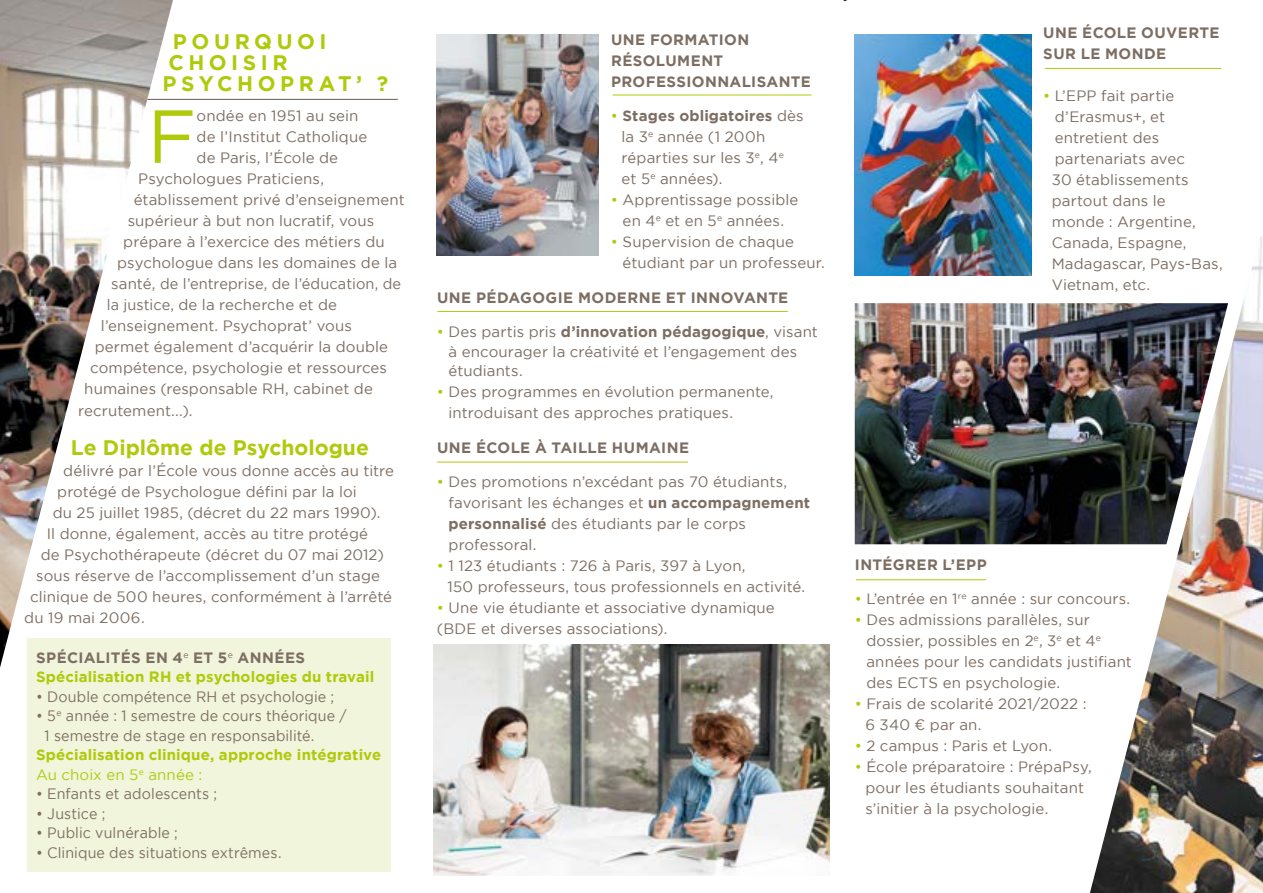
<style>
.page{position:relative;width:1263px;height:893px;background:#fff}
.page>*{position:absolute;margin:0;border:0;box-sizing:border-box;transform-origin:0 0}
.t1{font:75px "Gotham";color:#afca0b}
.t2{font:700 21px/21px "Gotham";letter-spacing:.215em;color:#afca0b}
.t3{font:700 21px "Gotham";color:#afca0b}
.t4{font:15px/21px "Gotham";letter-spacing:.01em;color:#7d6e63}
.t5{font:15px/19.5px "Gotham";letter-spacing:.01em;color:#7d6e63;scale:.95 1}
.t6{font:700 15px/21px "Gotham";letter-spacing:.025em;color:#7d6e63}
.t7{font:700 15px/19.5px "Gotham";letter-spacing:.01em;color:#afca0b}
.s1{color:#7d6e63}
.s2{font-weight:400;color:#afca14}
.s3{color:#afca0b}
.s4{font-weight:700}
.s5{color:#7d6f65}
</style>
<div class="page">
<hr style="left:146px;top:99px;width:252px;height:1px;background:#7d6e63">
<img style="left:0;top:0;width:173px;height:668px">
<img style="left:437px;top:34px;width:161px;height:221px">
<img style="left:855px;top:34px;width:176px;height:241px">
<img style="left:855px;top:303px;width:235px;height:241px">
<img style="left:1090px;top:236px;width:173px;height:657px">
<img style="left:434px;top:644px;width:395px;height:232px">
<hr style="left:612px;top:95px;width:200px;height:1px;background:#afca0b">
<hr style="left:1045px;top:68px;width:176px;height:1px;background:#afca0b">
<hr style="left:437px;top:311px;width:351px;height:1px;background:#afca0b">
<hr style="left:437px;top:462px;width:251px;height:1px;background:#afca0b">
<div style="left:28px;top:638px;width:363px;height:234px;background:#f1f5db"></div>
<hr style="left:856px;top:579px;width:130px;height:1px;background:#afca0b">
<h2 class="t2" style="left:162px;top:31px;width:227px;text-indent:10px">POURQUOI<br>CHOISIR<br>PSYCHOPRAT’ ?</h2>
<h1 class="t1" style="left:147px;top:95px;width:51px">F</h1>
<p class="t4" style="left:197px;top:105px;width:163px">ondée en 1951 au sein</p>
<p class="t4" style="left:197px;top:126px;width:172px">de l’Institut Catholique</p>
<p class="t4" style="left:197px;top:147px;width:143px">de Paris, l’École de</p>
<p class="t4" style="left:138px;top:168px;width:187px">Psychologues Praticiens,</p>
<p class="t4" style="left:134px;top:189px;width:272px">établissement privé d’enseignement</p>
<p class="t4" style="left:128px;top:210px;width:248px">supérieur à but non lucratif, vous</p>
<p class="t4" style="left:123px;top:231px;width:263px">prépare à l’exercice des métiers du</p>
<p class="t4" style="left:117px;top:252px;width:281px">psychologue dans les domaines de la</p>
<p class="t4" style="left:111px;top:273px;width:291px">santé, de l’entreprise, de l’éducation, de</p>
<p class="t4" style="left:107px;top:294px;width:232px">la justice, de la recherche et de</p>
<p class="t4" style="left:101px;top:315px;width:253px">l’enseignement. Psychoprat’ vous</p>
<p class="t4" style="left:95px;top:336px;width:295px">permet également d’acquérir la double</p>
<p class="t4" style="left:90px;top:357px;width:298px">compétence, psychologie et ressources</p>
<p class="t4" style="left:84px;top:378px;width:290px">humaines (responsable RH, cabinet de</p>
<p class="t4" style="left:78px;top:400px;width:116px">recrutement...).</p>
<h2 class="t3" style="left:71px;top:436px;width:300px">Le Diplôme de Psychologue</h2>
<p class="t4" style="left:63px;top:460px;width:332px">délivré par l’École vous donne accès au titre</p>
<p class="t4" style="left:57px;top:481px;width:301px">protégé de Psychologue défini par la loi</p>
<p class="t4" style="left:53px;top:502px;width:329px">du 25 juillet 1985, (décret du 22 mars 1990).</p>
<p class="t4" style="left:47px;top:523px;width:323px">Il donne, également, accès au titre protégé</p>
<p class="t4" style="left:41px;top:544px;width:345px">de Psychothérapeute (décret du 07 mai 2012)</p>
<p class="t4" style="left:36px;top:565px;width:345px">sous réserve de l’accomplissement d’un stage</p>
<p class="t4" style="left:30px;top:586px;width:363px">clinique de 500 heures, conformément à l’arrêté</p>
<p class="t4" style="left:24px;top:607px;width:122px">du 19 mai 2006.</p>
<p class="t7" style="left:36px;top:647px;width:340px"><span class="s1">SPÉCIALITÉS EN 4</span><sup>e</sup> <span class="s1">ET 5</span><sup>e</sup> <span class="s1">ANNÉES<br></span>Spécialisation RH et psychologies du travail</p>
<p class="t5" style="left:36px;top:686px;width:315px">• Double compétence RH et psychologie ;</p>
<p class="t5" style="left:45px;top:706px;width:320px;text-indent:-8px">• 5<sup>e</sup> année : 1 semestre de cours théorique /<br>1 semestre de stage en responsabilité.</p>
<p class="t7" style="left:36px;top:745px;width:347px">Spécialisation clinique, approche intégrative<br><span class="s2">Au choix en 5</span><sup>e</sup> <span class="s2">année :</span></p>
<p class="t5" style="left:36px;top:784px;width:192px">• Enfants et adolescents ;</p>
<p class="t5" style="left:36px;top:803px;width:74px">• Justice ;</p>
<p class="t5" style="left:36px;top:823px;width:151px">• Public vulnérable ;</p>
<p class="t5" style="left:36px;top:842px;width:260px">• Clinique des situations extrêmes.</p>
<p class="t6" style="left:611px;top:29px;width:201px">UNE FORMATION<br>RÉSOLUMENT<br>PROFESSIONNALISANTE</p>
<p class="t4" style="left:622px;top:105px;width:184px;text-indent:-11px"><span class="s3">•</span> <span class="s4">Stages obligatoires</span> dès la 3<sup>e</sup> année (1 200h réparties sur les 3<sup>e</sup>, 4<sup>e<br></sup>et 5<sup>e</sup> années).</p>
<p class="t4" style="left:611px;top:189px;width:189px;text-align:center"><span class="s3">•</span> Apprentissage possible en 4<sup>e</sup> et en 5<sup>e</sup> années.</p>
<p class="t4" style="left:623px;top:231px;width:204px;text-indent:-12px"><span class="s3">•</span> Supervision de chaque étudiant par un professeur.</p>
<p class="t6" style="left:437px;top:287px;width:353px">UNE PÉDAGOGIE MODERNE ET INNOVANTE</p>
<p class="t4" style="left:449px;top:322px;width:371px;line-height:19.5px;text-indent:-12px"><span class="s3">•</span> Des partis pris <span class="s4">d’innovation pédagogique</span>, visant à encourager la créativité et l’engagement des étudiants.</p>
<p class="t4" style="left:449px;top:381px;width:326px;text-indent:-12px"><span class="s3">•</span> Des programmes en évolution permanente, introduisant des approches pratiques.</p>
<p class="t6" style="left:437px;top:437px;width:254px">UNE ÉCOLE À TAILLE HUMAINE</p>
<p class="t4" style="left:449px;top:471px;width:363px;text-indent:-12px"><span class="s3">•</span> Des promotions n’excédant pas 70 étudiants, favorisant les échanges et <span class="s4">un accompagnement personnalisé</span> des étudiants par le corps professoral.</p>
<p class="t4" style="left:448px;top:555px;width:359px;text-indent:-11px"><span class="s3">•</span> 1 123 étudiants : 726 à Paris, 397 à Lyon,<br>150 professeurs, tous professionnels en activité.</p>
<p class="t4" style="left:437px;top:597px;width:339px"><span class="s3">•</span> Une vie étudiante et associative dynamique (BDE et diverses associations).</p>
<p class="t6" style="left:1043px;top:22px;width:178px">UNE ÉCOLE OUVERTE<br>SUR LE MONDE</p>
<p class="t4" style="left:1052px;top:85px;width:172px;text-indent:-9px"><span class="s3">•</span> L’EPP fait partie d’Erasmus+, et entretient des partenariats avec<br>30 établissements partout dans le<br>monde : Argentine,<br>Canada, Espagne,<br>Madagascar, Pays-Bas,<br>Vietnam, etc.</p>
<p class="t6" style="left:855px;top:554px;width:133px">INTÉGRER L’EPP</p>
<p class="t4" style="left:855px;top:588px;width:277px"><span class="s3">•</span> L’entrée en 1<sup>re</sup> année : sur concours.</p>
<p class="t4" style="left:866px;top:609px;width:267px;text-indent:-12px"><span class="s3">•</span> Des admissions parallèles, sur dossier, possibles en 2<sup>e</sup>, 3<sup>e</sup> et 4<sup>e </sup>années pour les candidats justifiant des ECTS en psychologie.</p>
<p class="t4" style="left:865px;top:693px;width:223px;text-indent:-11px"><span class="s3">•</span> Frais de scolarité 2021/2022 :<br>6 340 ¤ par an.</p>
<p class="t4" style="left:855px;top:735px;width:199px"><span class="s3">•</span> 2 campus : Paris et Lyon.</p>
<p class="t4" style="left:865px;top:756px;width:228px;text-indent:-11px"><span class="s3">•</span> <span class="s5">É</span>cole préparatoire : PrépaPsy, pour les étudiants souhaitant s’initier à la psychologie.</p>
</div>
